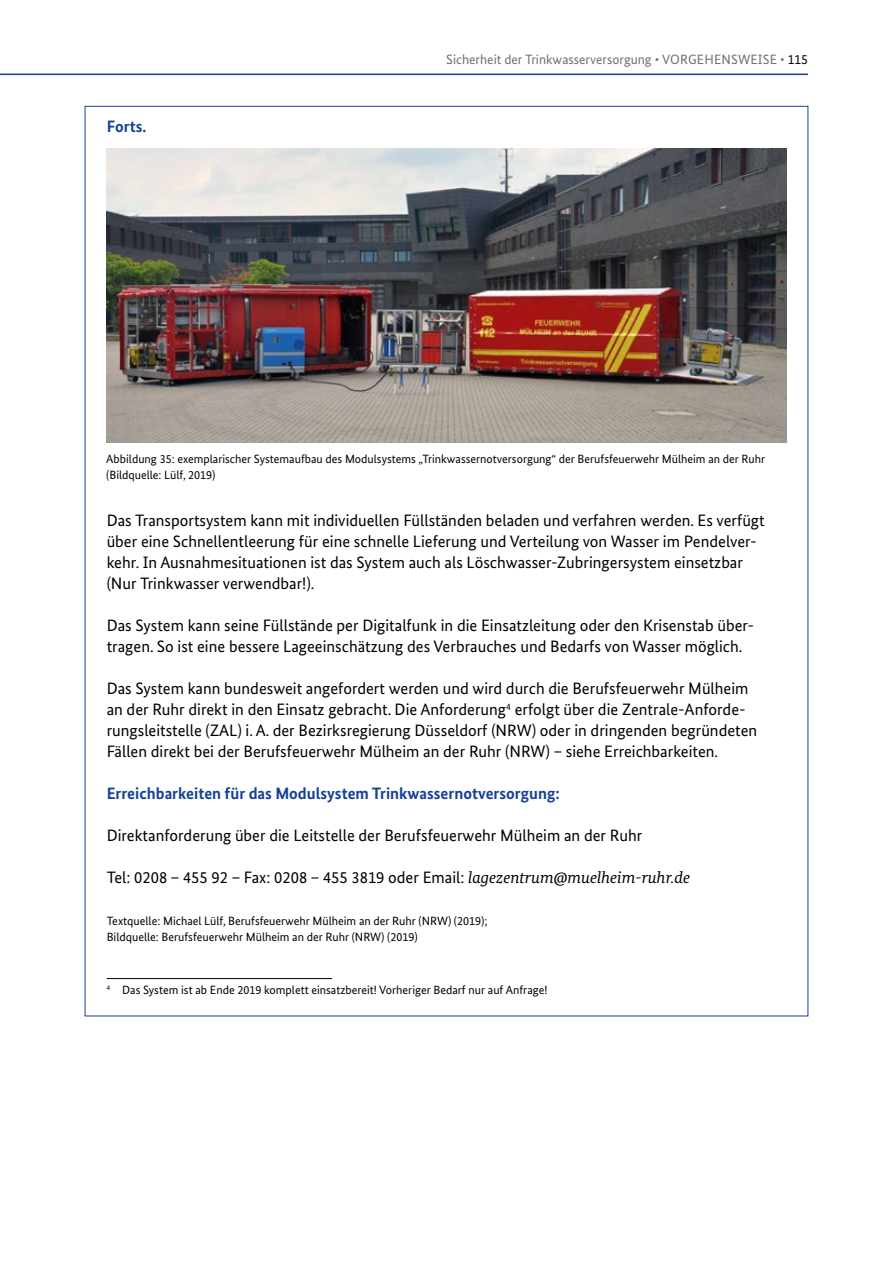
<style>
.page{position:relative;width:893px;height:1263px;background:#fff}
.page>*{position:absolute;margin:0;border:0;box-sizing:border-box;transform-origin:0 0}
.t1{font:16.5px/21px "Bundes Sans";color:#000}
.t2{font:700 16.5px "Bundes Sans";color:#164194}
.t3{font:13.5px "Bundes Sans";color:#706f6f}
.t4{font:13.5px "Bundes Sans";color:#000}
.t5{font:12px/15.8px "Bundes Sans";color:#000}
.s1{color:#706f6f}
.s2{font-family:"Bundes Serif";font-style:italic}
</style>
<div class="page">
<hr style="left:0;top:74px;width:808px;height:1px;background:#164194">
<hr style="left:107px;top:978px;width:225px;height:1px;background:#000">
<img style="left:106px;top:149px;width:681px;height:293px">
<p class="t2" style="left:107px;top:116px;width:41px">Forts.</p>
<p class="t3" style="left:446px;top:51px;width:233px">Sicherheit der Trinkwasserversorgung • Vorgehensweise</p>
<p class="t4" style="left:780px;top:51px;width:29px"><span class="s1">•</span> 115</p>
<p class="t5" style="left:106px;top:451px;width:660px">Abbildung 35: exemplarischer Systemaufbau des Modulsystems „Trinkwassernotversorgung“ der Berufsfeuerwehr Mülheim an der Ruhr (Bildquelle: Lülf, 2019)</p>
<p class="t1" style="left:107px;top:510px;width:659px">Das Transportsystem kann mit individuellen Füllständen beladen und verfahren werden. Es verfügt über eine Schnellentleerung für eine schnelle Lieferung und Verteilung von Wasser im Pendelver&shy;kehr. In Ausnahmesituationen ist das System auch als Löschwasser-Zubringersystem einsetzbar (Nur Trinkwasser verwendbar!).</p>
<p class="t1" style="left:107px;top:615px;width:649px">Das System kann seine Füllstände per Digitalfunk in die Einsatzleitung oder den Krisenstab über&shy;tragen. So ist eine bessere Lageeinschätzung des Verbrauches und Bedarfs von Wasser möglich.</p>
<p class="t1" style="left:107px;top:678px;width:652px">Das System kann bundesweit angefordert werden und wird durch die Berufsfeuerwehr Mülheim an der Ruhr direkt in den Einsatz gebracht. Die Anforderung<sup>4</sup> erfolgt über die Zentrale-Anforde&shy;rungsleitstelle (ZAL) i. A. der Bezirksregierung Düsseldorf (NRW) oder in dringenden begründeten Fällen direkt bei der Berufsfeuerwehr Mülheim an der Ruhr (NRW) – siehe Erreichbarkeiten.</p>
<p class="t2" style="left:107px;top:784px;width:455px">Erreichbarkeiten für das Modulsystem Trinkwassernotversorgung:</p>
<p class="t1" style="left:107px;top:825px;width:537px">Direktanforderung über die Leitstelle der Berufsfeuerwehr Mülheim an der Ruhr</p>
<p class="t1" style="left:107px;top:867px;width:585px">Tel: 0208 – 455 92 – Fax: 0208 – 455 3819 oder Email: <span class="s2">lagezentrum@muelheim-ruhr.de</span></p>
<p class="t5" style="left:107px;top:913px;width:382px">Textquelle: Michael Lülf, Berufsfeuerwehr Mülheim an der Ruhr (NRW) (2019);<br>Bildquelle: Berufsfeuerwehr Mülheim an der Ruhr (NRW) (2019)</p>
<p class="t5" style="left:107px;top:982px;width:442px"><sup>4</sup> Das System ist ab Ende 2019 komplett einsatzbereit! Vorheriger Bedarf nur auf Anfrage!</p>
</div>
